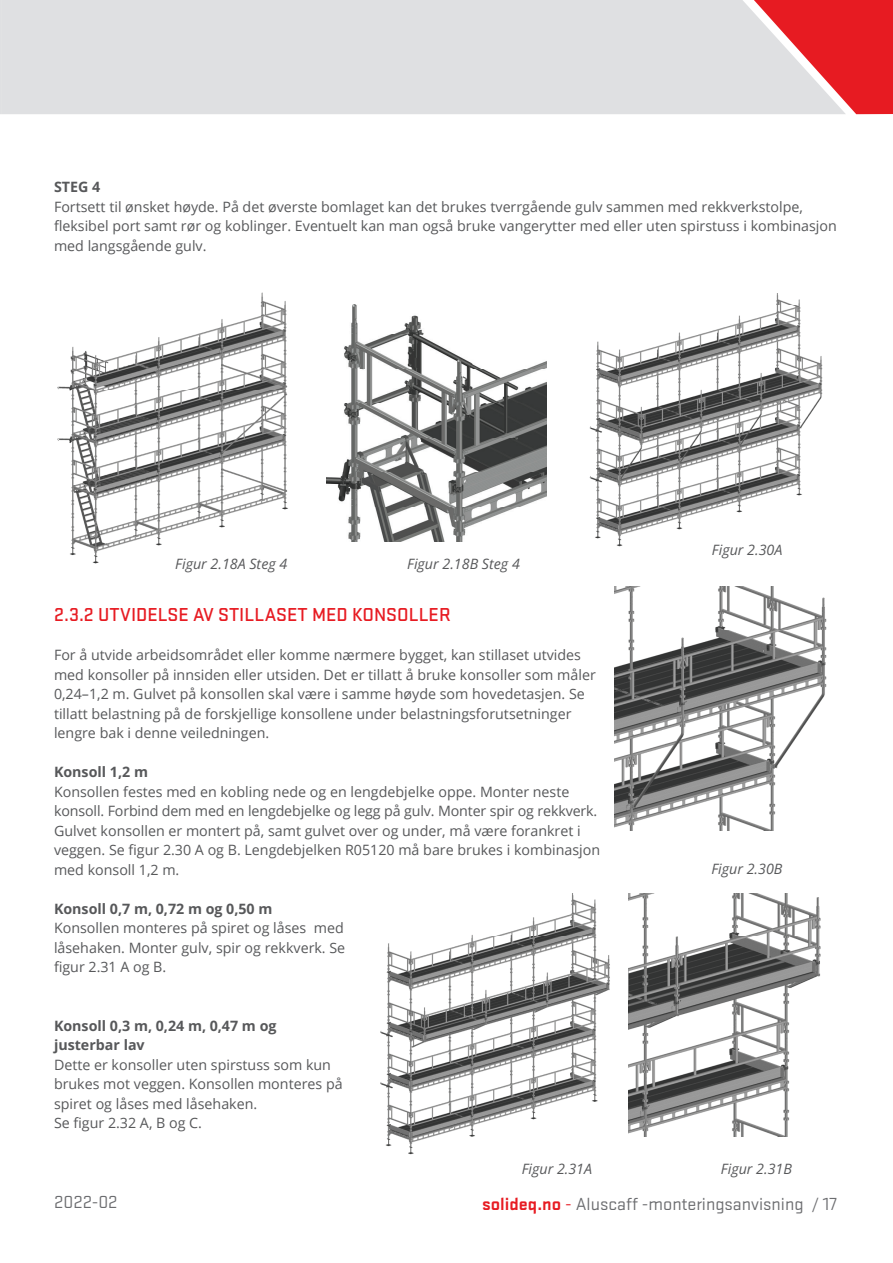
<style>
.page{position:relative;width:893px;height:1263px;background:#fff}
.page>*{position:absolute;margin:0;border:0;box-sizing:border-box;transform-origin:0 0}
.t1{font:500 19.5px "Stratum No 1";color:#e71b22}
.t2{font:18.15px "Stratum No 1";color:#6c6d70}
.t3{font:14.25px/19.5px "Open Sans";color:#57585a}
.t4{font:700 14.25px/19.5px "Open Sans";color:#57585a}
.t5{font:italic 14.25px "Open Sans";color:#57585a}
.s1{font-weight:700;color:#e71b22}
.s2{color:#e71b22}
</style>
<div class="page">
<svg style="left:0;top:0;width:1px;height:114px"></svg>
<div style="left:1px;top:0;width:737px;height:114px;background:#dfe0e2"></div>
<svg style="left:738px;top:0;width:155px;height:114px;background:#e57277"></svg>
<img style="left:57px;top:292px;width:231px;height:272px">
<img style="left:327px;top:305px;width:220px;height:236px">
<img style="left:589px;top:293px;width:234px;height:254px">
<img style="left:615px;top:587px;width:212px;height:244px">
<img style="left:380px;top:893px;width:230px;height:262px">
<img style="left:628px;top:893px;width:193px;height:244px">
<p class="t4" style="left:54px;top:177px;width:48px">STEG 4</p>
<p class="t3" style="left:54px;top:197px;width:784px">Fortsett til ønsket høyde. På det øverste bomlaget kan det brukes tverrgående gulv sammen med rekkverkstolpe, fleksibel port samt rør og koblinger. Eventuelt kan man også bruke vangerytter med eller uten spirstuss i kombinasjon med langsgående gulv.</p>
<p class="t5" style="left:175px;top:554px;width:114px">Figur 2.18A Steg 4</p>
<p class="t5" style="left:407px;top:554px;width:114px">Figur 2.18B Steg 4</p>
<h1 class="t1" style="left:54px;top:604px;width:398px">2.3.2 UTVIDELSE AV STILLASET MED KONSOLLER</h1>
<p class="t3" style="left:54px;top:645px;width:543px">For å utvide arbeidsområdet eller komme nærmere bygget, kan stillaset utvides med konsoller på innsiden eller utsiden. Det er tillatt å bruke konsoller som måler 0,24–1,2 m. Gulvet på konsollen skal være i samme høyde som hovedetasjen. Se tillatt belastning på de forskjellige konsollene under belastningsforutsetninger lengre bak i denne veiledningen.</p>
<p class="t4" style="left:54px;top:762px;width:96px">Konsoll 1,2 m</p>
<p class="t3" style="left:54px;top:782px;width:548px">Konsollen festes med en kobling nede og en lengdebjelke oppe. Monter neste konsoll. Forbind dem med en lengdebjelke og legg på gulv. Monter spir og rekkverk.<br>Gulvet konsollen er montert på, samt gulvet over og under, må være forankret i veggen. Se figur 2.30 A og B. Lengdebjelken R05120 må bare brukes i kombinasjon med konsoll 1,2 m.</p>
<p class="t4" style="left:54px;top:899px;width:220px">Konsoll 0,7 m, 0,72 m og 0,50 m</p>
<p class="t3" style="left:54px;top:918px;width:293px;text-align:justify">Konsollen monteres på spiret og låses med låsehaken. Monter gulv, spir og rekkverk. Se figur 2.31 A og B.</p>
<p class="t4" style="left:54px;top:1016px;width:224px">Konsoll 0,3 m, 0,24 m, 0,47 m og justerbar lav</p>
<p class="t3" style="left:54px;top:1055px;width:290px">Dette er konsoller uten spirstuss som kun brukes mot veggen. Konsollen monteres på spiret og låses med låsehaken.<br>Se figur 2.32 A, B og C.</p>
<p class="t5" style="left:712px;top:540px;width:72px">Figur 2.30A</p>
<p class="t5" style="left:711px;top:859px;width:73px">Figur 2.30B</p>
<p class="t5" style="left:522px;top:1159px;width:72px">Figur 2.31A</p>
<p class="t5" style="left:721px;top:1159px;width:73px">Figur 2.31B</p>
<p class="t2" style="left:54px;top:1192px;width:65px">2022-02</p>
<p class="t2" style="left:482px;top:1193px;width:356px"><span class="s1">solideq.no</span> <span class="s2">-</span> Aluscaff -monteringsanvisning / 17</p>
</div>
